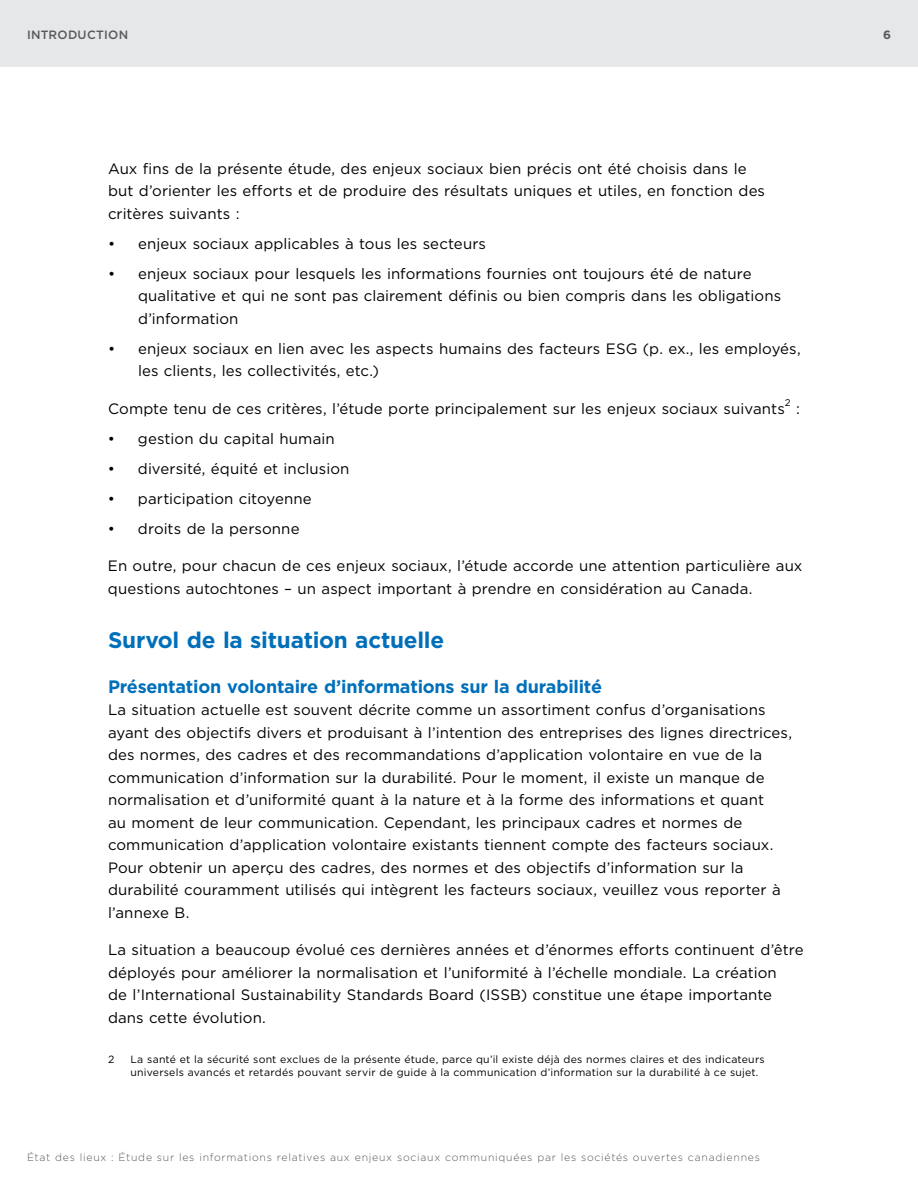
<style>
.page{position:relative;width:918px;height:1188px;background:#fff}
.page>*{position:absolute;margin:0;border:0;box-sizing:border-box;transform-origin:0 0}
.CPA_head1{font:700 22.5px "Gotham";letter-spacing:-.01em;color:#006fba}
.CPA_head2{font:700 18px "Gotham";letter-spacing:-.015em;color:#006fba}
.CPA__para1{font:15px/22.5px "Gotham";letter-spacing:.005em;color:#000}
.CPA__body{font:15px/22.5px "Gotham";letter-spacing:.005em;color:#000}
.t1{font:500 12px "Gotham";letter-spacing:.02em;color:#58595b}
.t2{font:700 12px "Gotham";color:#58595b}
.CPA_footnote{font:10.5px/12.6px "Gotham";letter-spacing:.02em;color:#000}
.t3{font:300 10.5px "Gotham";letter-spacing:.07em;color:#58595b}
.CPA__body-2{font:9.75px "Gotham";color:#000}
</style>
<div class="page">
<div style="left:0;top:0;width:918px;height:68px;background:#e6e7e8"></div>
<p class="t1" style="left:27px;top:26px;width:103px">INTRODUCTION</p>
<p class="t2" style="left:883px;top:26px;width:9px">6</p>
<p class="CPA__body" style="left:108px;top:157px;width:659px">Aux fins de la présente étude, des enjeux sociaux bien précis ont été choisis dans le but d’orienter les efforts et de produire des résultats uniques et utiles, en fonction des critères suivants :</p>
<p class="CPA__para1" style="left:108px;top:232px;width:380px">• enjeux sociaux applicables à tous les secteurs</p>
<p class="CPA__para1" style="left:138px;top:262px;width:645px;text-indent:-30px">• enjeux sociaux pour lesquels les informations fournies ont toujours été de nature qualitative et qui ne sont pas clairement définis ou bien compris dans les obligations d’information</p>
<p class="CPA__para1" style="left:138px;top:337px;width:664px;text-indent:-30px">• enjeux sociaux en lien avec les aspects humains des facteurs ESG (p. ex., les employés, les clients, les collectivités, etc.)</p>
<p class="CPA__body" style="left:108px;top:397px;width:678px">Compte tenu de ces critères, l’étude porte principalement sur les enjeux sociaux suivants</p>
<p class="CPA__body-2" style="left:785px;top:397px;width:7px">2</p>
<p class="CPA__body" style="left:796px;top:397px;width:5px">:</p>
<p class="CPA__para1" style="left:108px;top:427px;width:228px">• gestion du capital humain</p>
<p class="CPA__para1" style="left:108px;top:457px;width:243px">• diversité, équité et inclusion</p>
<p class="CPA__para1" style="left:108px;top:487px;width:205px">• participation citoyenne</p>
<p class="CPA__para1" style="left:108px;top:517px;width:193px">• droits de la personne</p>
<p class="CPA__body" style="left:108px;top:555px;width:696px">En outre, pour chacun de ces enjeux sociaux, l’étude accorde une attention particulière aux questions autochtones – un aspect important à prendre en considération au Canada.</p>
<h2 class="CPA_head1" style="left:108px;top:625px;width:338px">Survol de la situation actuelle</h2>
<h2 class="CPA_head2" style="left:108px;top:675px;width:496px">Présentation volontaire d’informations sur la durabilité</h2>
<p class="CPA__para1" style="left:108px;top:699px;width:686px">La situation actuelle est souvent décrite comme un assortiment confus d’organisations ayant des objectifs divers et produisant à l’intention des entreprises des lignes directrices, des normes, des cadres et des recommandations d’application volontaire en vue de la communication d’information sur la durabilité. Pour le moment, il existe un manque de normalisation et d’uniformité quant à la nature et à la forme des informations et quant<br>au moment de leur communication. Cependant, les principaux cadres et normes de communication d’application volontaire existants tiennent compte des facteurs sociaux.<br>Pour obtenir un aperçu des cadres, des normes et des objectifs d’information sur la durabilité couramment utilisés qui intègrent les facteurs sociaux, veuillez vous reporter à l’annexe B.</p>
<p class="CPA__body" style="left:108px;top:939px;width:697px">La situation a beaucoup évolué ces dernières années et d’énormes efforts continuent d’être déployés pour améliorer la normalisation et l’uniformité à l’échelle mondiale. La création<br>de l’International Sustainability Standards Board (ISSB) constitue une étape importante dans cette évolution.</p>
<p class="CPA_footnote" style="left:108px;top:1053px;width:8px">2</p>
<p class="CPA_footnote" style="left:131px;top:1053px;width:636px">La santé et la sécurité sont exclues de la présente étude, parce qu’il existe déjà des normes claires et des indicateurs universels avancés et retardés pouvant servir de guide à la communication d’information sur la durabilité à ce sujet.</p>
<p class="t3" style="left:27px;top:1151px;width:735px">État des lieux : Étude sur les informations relatives aux enjeux sociaux communiquées par les sociétés ouvertes canadiennes</p>
</div>
